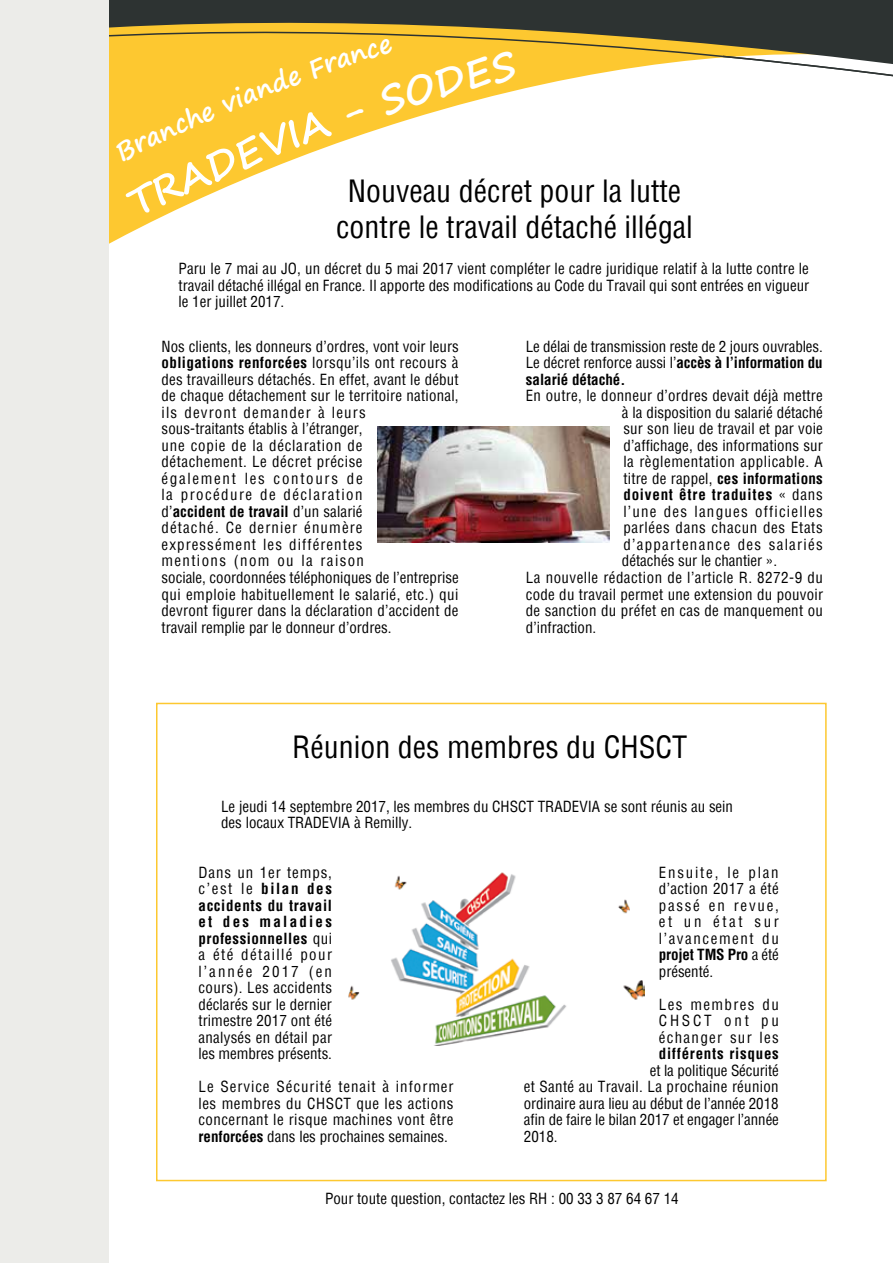
<style>
.page{position:relative;width:893px;height:1263px;background:#fff}
.page>*{position:absolute;margin:0;border:0;box-sizing:border-box;transform-origin:0 0}
.t1{font:condensed 30px/36px "Helvetica";color:#000;text-align:center}
.t2{font:condensed 15px/16.5px "Helvetica";letter-spacing:.015em;color:#000;text-align:justify}
.t3{font:700 condensed 15px "Helvetica";letter-spacing:.05em;color:#000}
.t4{font:700 condensed 15px "Helvetica";letter-spacing:.015em;color:#000}
.t5{font:condensed 15px "Helvetica";letter-spacing:.04em;color:#000}
.t6{font:condensed 15px "Helvetica";letter-spacing:.08em;color:#000}
.t7{font:condensed 15px "Helvetica";letter-spacing:.045em;color:#000}
.t8{font:condensed 15px "Helvetica";letter-spacing:.085em;color:#000}
.s1{font-weight:700}
.s2{font-weight:400}
</style>
<div class="page">
<div style="left:156px;top:703px;width:671px;height:478px;border:2px solid #fdc830"></div>
<svg style="left:109px;top:0;width:784px;height:244px"></svg>
<div style="left:0;top:0;width:109px;height:1263px;background:#ecece9"></div>
<img style="left:378px;top:427px;width:232px;height:116px">
<img style="left:348px;top:872px;width:297px;height:173px">
<svg style="left:115px;top:38px;width:403px;height:180px"></svg>
<h1 class="t1" style="left:336px;top:173px;width:358px">Nouveau décret pour la lutte contre le travail détaché illégal</h1>
<p class="t2" style="left:179px;top:260px;width:632px">Paru le 7 mai au JO, un décret du 5 mai 2017 vient compléter le cadre juridique relatif à la lutte contre le travail détaché illégal en France. Il apporte des modifications au Code du Travail qui sont entrées en vigueur le 1er juillet 2017.</p>
<p class="t2" style="left:162px;top:338px;width:299px;text-align:left">Nos clients, les donneurs d’ordres, vont voir leurs <span class="s1">obligations renforcées</span> lorsqu’ils ont recours à des travailleurs détachés. En effet, avant le début de chaque détachement sur le territoire national, ils devront demander à leurs<br>sous-traitants établis à l’étranger,<br>une copie de la déclaration de<br>détachement. Le décret précise<br>également les contours de<br>la procédure de déclaration<br>d’<span class="s1">accident de travail</span> d’un salarié<br>détaché. Ce dernier énumère expressément les différentes<br>mentions (nom ou la raison<br>sociale, coordonnées téléphoniques de l’entreprise qui emploie habituellement le salarié, etc.) qui devront figurer dans la déclaration d’accident de travail remplie par le donneur d’ordres.</p>
<p class="t2" style="left:526px;top:338px;width:298px">Le délai de transmission reste de 2 jours ouvrables.<br>Le décret renforce aussi l’<span class="s1">accès à l’information du salarié détaché.</span></p>
<p class="t2" style="left:526px;top:388px;width:298px">En outre, le donneur d’ordres devait déjà mettre</p>
<p class="t2" style="left:622px;top:404px;width:202px">à la disposition du salarié détaché</p>
<p class="t2" style="left:623px;top:421px;width:201px">sur son lieu de travail et par voie</p>
<p class="t2" style="left:623px;top:437px;width:201px">d’affichage, des informations sur</p>
<p class="t5" style="left:623px;top:452px;width:201px">la règlementation applicable. A</p>
<p class="t4" style="left:623px;top:469px;width:201px"><span class="s2">titre de rappel,</span> ces informations</p>
<p class="t3" style="left:623px;top:485px;width:201px">doivent être traduites <span class="s2">« dans</span></p>
<p class="t6" style="left:623px;top:502px;width:201px">l’une des langues officielles</p>
<p class="t7" style="left:623px;top:518px;width:201px">parlées dans chacun des Etats</p>
<p class="t8" style="left:623px;top:535px;width:201px">d’appartenance des salariés</p>
<p class="t2" style="left:622px;top:553px;width:157px">détachés sur le chantier ».</p>
<p class="t2" style="left:526px;top:569px;width:299px">La nouvelle rédaction de l’article R. 8272-9 du</p>
<p class="t2" style="left:526px;top:586px;width:299px">code du travail permet une extension du pouvoir</p>
<p class="t2" style="left:526px;top:602px;width:299px">de sanction du préfet en cas de manquement ou</p>
<p class="t2" style="left:526px;top:619px;width:72px">d’infraction.</p>
<h1 class="t1" style="left:292px;top:728px;width:396px">Réunion des membres du CHSCT</h1>
<p class="t2" style="left:221px;top:798px;width:513px">Le jeudi 14 septembre 2017, les membres du CHSCT TRADEVIA se sont réunis au sein des locaux TRADEVIA à Remilly.</p>
<p class="t2" style="left:199px;top:864px;width:135px">Dans un 1er temps, c’est le <span class="s1">bilan des accidents du travail et des maladies professionnelles</span> qui a été détaillé pour l’année 2017 (en cours). Les accidents déclarés sur le dernier trimestre 2017 ont été analysés en détail par les membres présents.</p>
<p class="t2" style="left:199px;top:1078px;width:257px">Le Service Sécurité tenait à informer les membres du CHSCT que les actions concernant le risque machines vont être <span class="s1">renforcées</span> dans les prochaines semaines.</p>
<p class="t2" style="left:659px;top:864px;width:122px">Ensuite, le plan d’action 2017 a été passé en revue, et un état sur l’avancement du <span class="s1">projet TMS Pro</span> a été présenté.</p>
<p class="t2" style="left:659px;top:996px;width:122px">Les membres du CHSCT ont pu échanger sur les</p>
<p class="t3" style="left:659px;top:1044px;width:122px">différents risques</p>
<p class="t2" style="left:524px;top:1062px;width:257px;text-indent:126px">et la politique Sécurité et Santé au Travail. La prochaine réunion ordinaire aura lieu au début de l’année 2018 afin de faire le bilan 2017 et engager l’année 2018.</p>
<p class="t2" style="left:325px;top:1190px;width:355px">Pour toute question, contactez les RH : 00 33 3 87 64 67 14</p>
</div>
